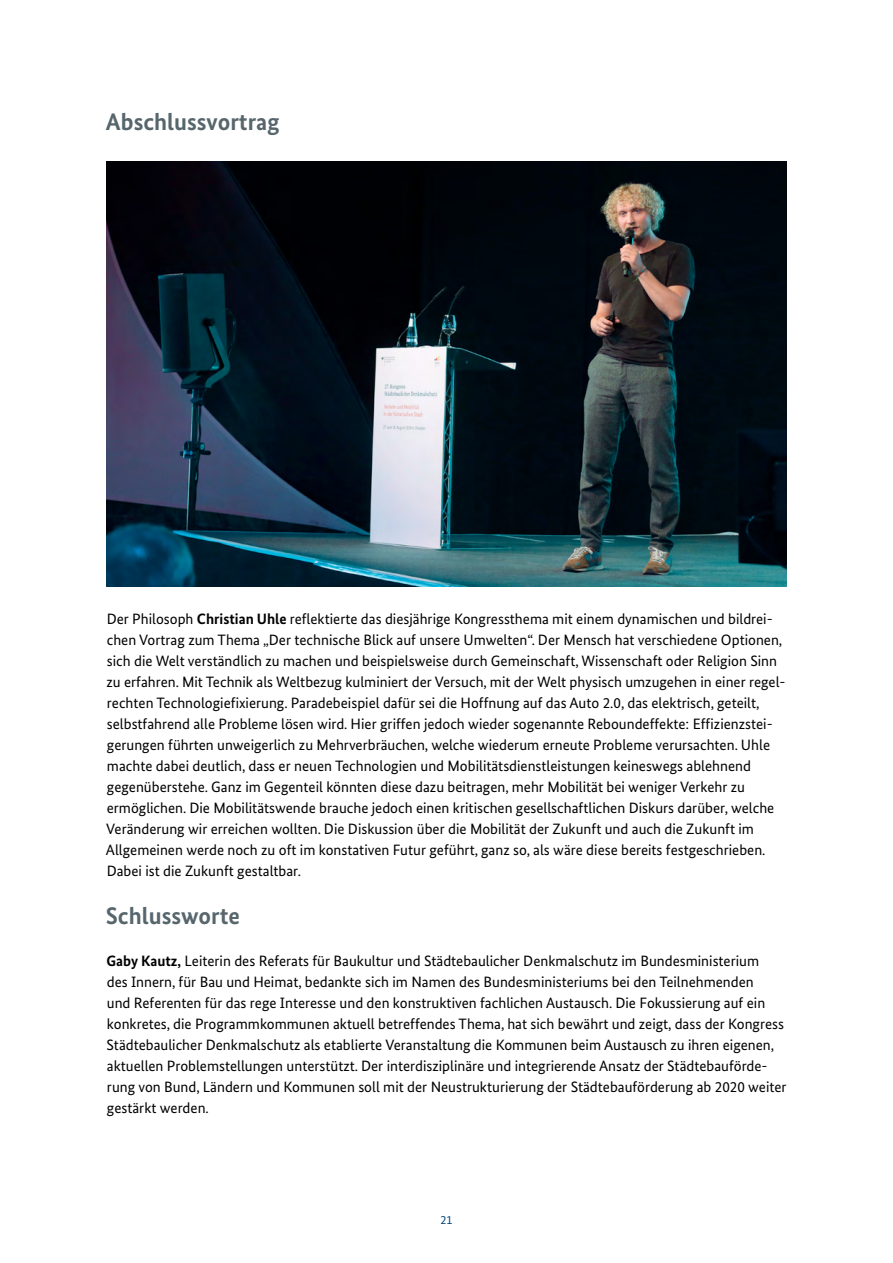
<style>
.page{position:relative;width:893px;height:1263px;background:#fff}
.page>*{position:absolute;margin:0;border:0;box-sizing:border-box;transform-origin:0 0}
.t1{font:700 24px "Bundes Sans";color:#57666d}
.t2{font:15px/21px "Bundes Sans";color:#000}
.t3{font:12px "Bundes Sans";color:#004377}
.s1{font-weight:700}
</style>
<div class="page">
<img style="left:106px;top:162px;width:681px;height:425px">
<p class="t1" style="left:106px;top:107px;width:175px">Abschlussvortrag</p>
<p class="t2" style="left:106px;top:608px;width:681px">Der Philosoph <span class="s1">Christian Uhle</span> reflektierte das diesjährige Kongressthema mit einem dynamischen und bildrei&shy;chen Vortrag zum Thema „Der technische Blick auf unsere Umwelten“. Der Mensch hat verschiedene Optionen, sich die Welt verständlich zu machen und beispielsweise durch Gemeinschaft, Wissenschaft oder Religion Sinn zu erfahren. Mit Technik als Weltbezug kulminiert der Versuch, mit der Welt physisch umzugehen in einer regel&shy;rechten Technologiefixierung. Paradebeispiel dafür sei die Hoffnung auf das Auto 2.0, das elektrisch, geteilt, selbstfahrend alle Probleme lösen wird. Hier griffen jedoch wieder sogenannte Reboundeffekte: Effizienzstei&shy;gerungen führten unweigerlich zu Mehrverbräuchen, welche wiederum erneute Probleme verursachten. Uhle machte dabei deutlich, dass er neuen Technologien und Mobilitätsdienstleistungen keineswegs ablehnend gegenüberstehe. Ganz im Gegenteil könnten diese dazu beitragen, mehr Mobilität bei weniger Verkehr zu ermöglichen. Die Mobilitätswende brauche jedoch einen kritischen gesellschaftlichen Diskurs darüber, welche Veränderung wir erreichen wollten. Die Diskussion über die Mobilität der Zukunft und auch die Zukunft im Allgemeinen werde noch zu oft im konstativen Futur geführt, ganz so, als wäre diese bereits festgeschrieben.<br>Dabei ist die Zukunft gestaltbar.</p>
<p class="t1" style="left:106px;top:901px;width:136px">Schlussworte</p>
<p class="t2" style="left:107px;top:950px;width:681px"><span class="s1">Gaby Kautz,</span> Leiterin des Referats für Baukultur und Städtebaulicher Denkmalschutz im Bundesministerium<br>des Innern, für Bau und Heimat, bedankte sich im Namen des Bundesministeriums bei den Teilnehmenden<br>und Referenten für das rege Interesse und den konstruktiven fachlichen Austausch. Die Fokussierung auf ein konkretes, die Programmkommunen aktuell betreffendes Thema, hat sich bewährt und zeigt, dass der Kongress Städtebaulicher Denkmalschutz als etablierte Veranstaltung die Kommunen beim Austausch zu ihren eigenen, aktuellen Problemstellungen unterstützt. Der interdisziplinäre und integrierende Ansatz der Städtebauförde&shy;rung von Bund, Ländern und Kommunen soll mit der Neustrukturierung der Städtebauförderung ab 2020 weiter gestärkt werden.</p>
<p class="t3" style="left:440px;top:1213px;width:13px">21</p>
</div>
